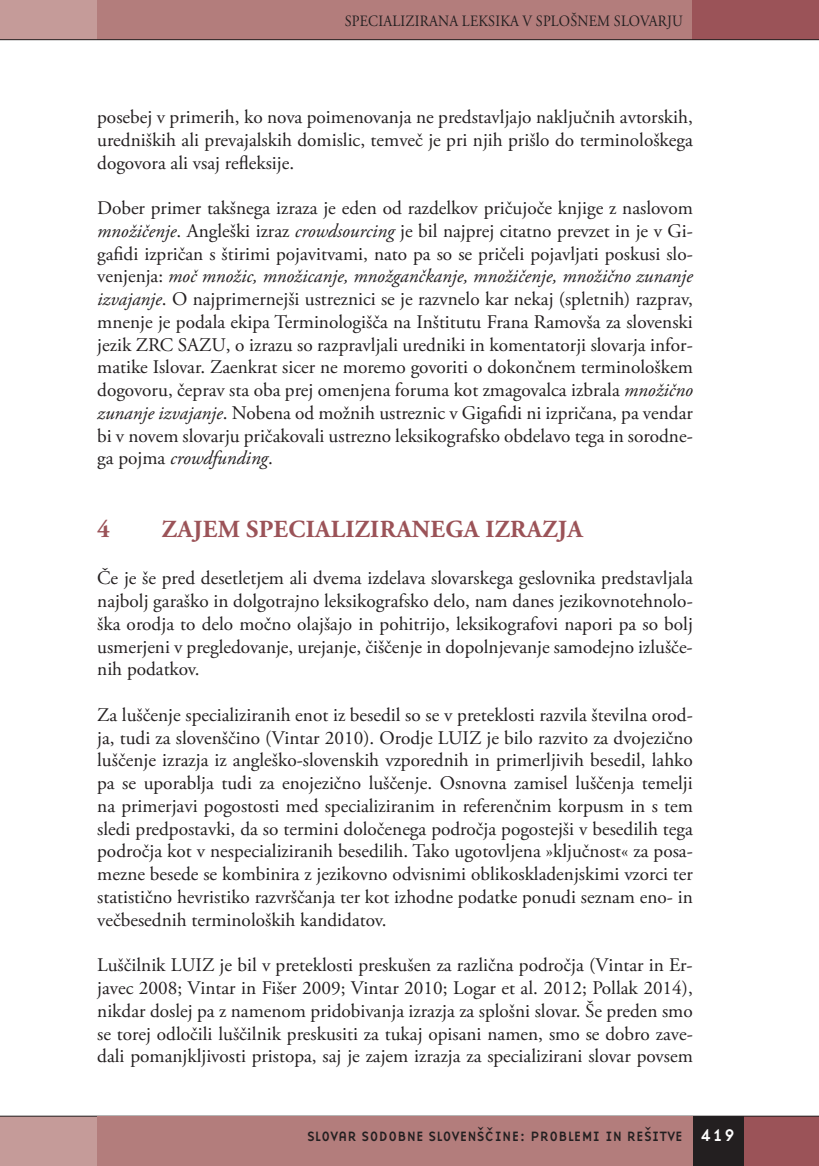
<style>
.page{position:relative;width:819px;height:1166px;background:#fff}
.page>*{position:absolute;margin:0;border:0;box-sizing:border-box;transform-origin:0 0}
.t1{font:700 24.5px "Adobe Garamond Pro";letter-spacing:.015em;color:#9b5358}
.t2{font:19.25px/22.8px "Adobe Garamond Pro";letter-spacing:-.01em;color:#231f20;text-align:justify}
.t3{font:15.75px "Adobe Garamond Pro";letter-spacing:.015em;color:#231f20;scale:.9 1}
.t4{font:14px "Base Nine";color:#231f20}
.s1{font-style:italic}
.s2{font-size:17.5px;color:#fff}
</style>
<div class="page">
<div style="left:97px;top:0;width:596px;height:40px;background:#b37d7c"></div>
<div style="left:743px;top:1116px;width:75px;height:50px;background:#9b5358"></div>
<div style="left:0;top:1116px;width:97px;height:50px;background:#c59b99"></div>
<div style="left:692px;top:1116px;width:51px;height:50px;background:#231f20"></div>
<div style="left:0;top:0;width:97px;height:40px;background:#c59b99"></div>
<div style="left:692px;top:0;width:124px;height:40px;background:#9b5358"></div>
<hr style="left:0;top:39px;width:818px;height:1px;background:#231f20">
<hr style="left:0;top:1116px;width:818px;height:1px;background:#231f20">
<div style="left:97px;top:1116px;width:595px;height:50px;background:#b37d7c"></div>
<p class="t3" style="left:345px;top:11px;width:377px">SPECIALIZIRANA LEKSIKA V SPLOŠNEM SLOVARJU</p>
<p class="t2" style="left:97px;top:106px;width:597px">posebej v primerih, ko nova poimenovanja ne predstavljajo naključnih avtorskih, uredniških ali prevajalskih domislic, temveč je pri njih prišlo do terminološkega dogovora ali vsaj refleksije.</p>
<p class="t2" style="left:97px;top:197px;width:597px">Dober primer takšnega izraza je eden od razdelkov pričujoče knjige z naslovom <span class="s1">množičenje</span>. Angleški izraz <span class="s1">crowdsourcing</span> je bil najprej citatno prevzet in je v Gi&shy;gafidi izpričan s štirimi pojavitvami, nato pa so se pričeli pojavljati poskusi slo&shy;venjenja: <span class="s1">moč množic, množicanje, množgančkanje, množičenje, množično zunanje izvajanje</span>. O najprimernejši ustreznici se je razvnelo kar nekaj (spletnih) razprav, mnenje je podala ekipa Terminologišča na Inštitutu Frana Ramovša za slovenski jezik ZRC SAZU, o izrazu so razpravljali uredniki in komentatorji slovarja infor&shy;matike Islovar. Zaenkrat sicer ne moremo govoriti o dokončnem terminološkem dogovoru, čeprav sta oba prej omenjena foruma kot zmagovalca izbrala <span class="s1">množično zunanje izvajanje</span>. Nobena od možnih ustreznic v Gigafidi ni izpričana, pa vendar bi v novem slovarju pričakovali ustrezno leksikografsko obdelavo tega in sorodne&shy;ga pojma <span class="s1">crowdfunding</span>.</p>
<p class="t1" style="left:97px;top:515px;width:14px">4</p>
<p class="t1" style="left:162px;top:515px;width:422px">ZAJEM SPECIALIZIRANEGA IZRAZJA</p>
<p class="t2" style="left:97px;top:567px;width:597px">Če je še pred desetletjem ali dvema izdelava slovarskega geslovnika predstavljala najbolj garaško in dolgotrajno leksikografsko delo, nam danes jezikovnotehnolo&shy;ška orodja to delo močno olajšajo in pohitrijo, leksikografovi napori pa so bolj usmerjeni v pregledovanje, urejanje, čiščenje in dopolnjevanje samodejno izlušče&shy;nih podatkov.</p>
<p class="t2" style="left:97px;top:704px;width:597px">Za luščenje specializiranih enot iz besedil so se v preteklosti razvila številna orod&shy;ja, tudi za slovenščino (Vintar 2010). Orodje LUIZ je bilo razvito za dvojezično luščenje izrazja iz angleško-slovenskih vzporednih in primerljivih besedil, lahko pa se uporablja tudi za enojezično luščenje. Osnovna zamisel luščenja temelji na primerjavi pogostosti med specializiranim in referenčnim korpusm in s tem sledi predpostavki, da so termini določenega področja pogostejši v besedilih tega področja kot v nespecializiranih besedilih. Tako ugotovljena »ključnost« za posa&shy;mezne besede se kombinira z jezikovno odvisnimi oblikoskladenjskimi vzorci ter statistično hevristiko razvrščanja ter kot izhodne podatke ponudi seznam eno- in večbesednih terminoloških kandidatov.</p>
<p class="t2" style="left:97px;top:954px;width:597px">Luščilnik LUIZ je bil v preteklosti preskušen za različna področja (Vintar in Er&shy;javec 2008; Vintar in Fišer 2009; Vintar 2010; Logar et al. 2012; Pollak 2014), nikdar doslej pa z namenom pridobivanja izrazja za splošni slovar. Še preden smo se torej odločili luščilnik preskusiti za tukaj opisani namen, smo se dobro zave&shy;dali pomanjkljivosti pristopa, saj je zajem izrazja za specializirani slovar povsem</p>
<p class="t4" style="left:307px;top:1126px;width:430px">SLOVAR SODOBNE SLOVENŠCˇINE: PROBLEMI IN REŠITVE <span class="s2">419</span></p>
</div>
